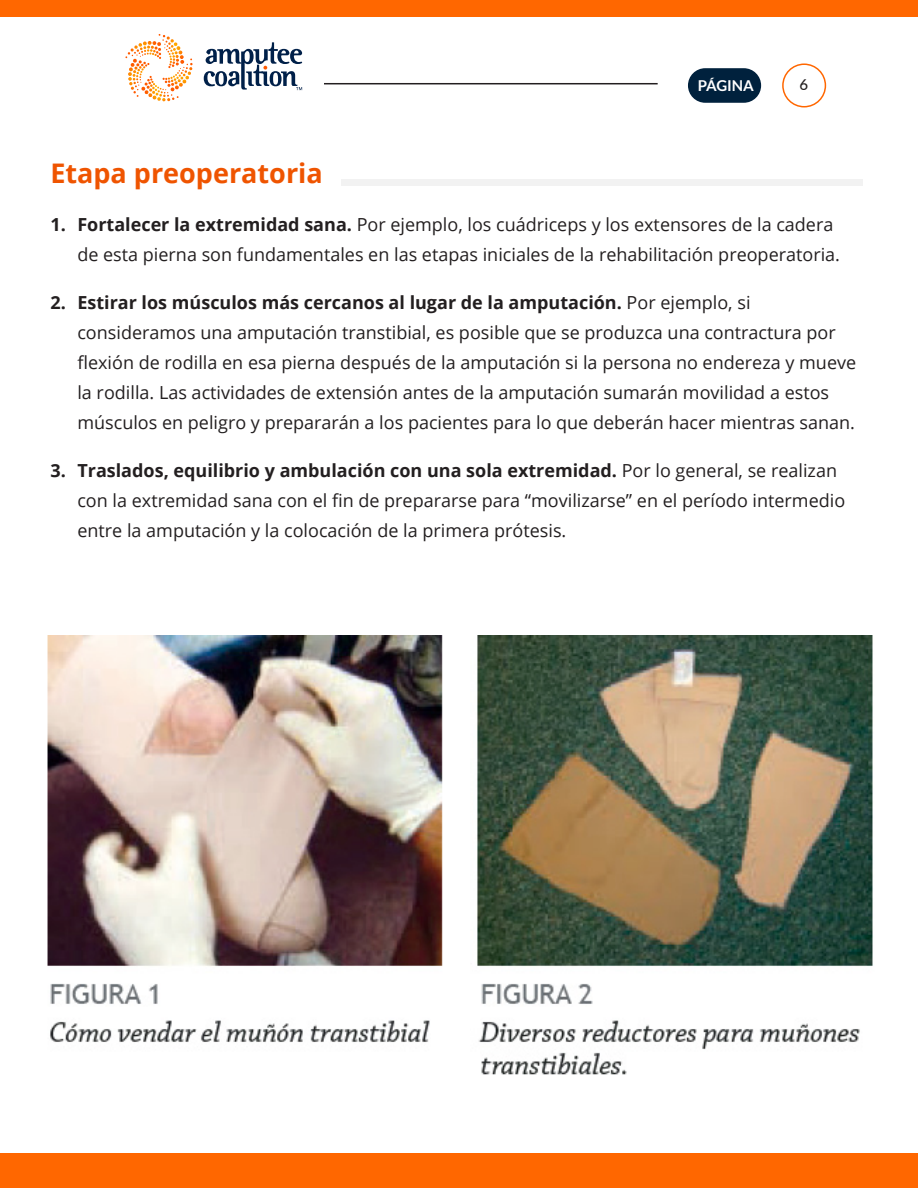
<style>
.page{position:relative;width:918px;height:1188px;background:#fff}
.page>*{position:absolute;margin:0;border:0;box-sizing:border-box;transform-origin:0 0}
.Heading_01{font:700 27px "Open Sans";color:#ef5400}
.t1{font:18px/30px "Open Sans";color:#231f20}
.t2{font:700 15px "Lato";color:#fff}
.t3{font:500 15px "Lato";color:#231f20}
.s1{font-weight:700}
</style>
<div class="page">
<div style="left:0;top:0;width:918px;height:17px;background:#ff6700"></div>
<div style="left:341px;top:179px;width:521px;height:6px;background:#f2f2f2"></div>
<div style="left:1px;top:1153px;width:917px;height:35px;background:#ff6700"></div>
<svg style="left:125px;top:34px;width:68px;height:68px"></svg>
<svg style="left:204px;top:42px;width:98px;height:48px"></svg>
<img style="left:47px;top:636px;width:396px;height:406px">
<img style="left:477px;top:636px;width:396px;height:439px">
<div style="left:688px;top:68px;width:73px;height:35px;background:#00213d;border-radius:17px"></div>
<div style="left:782px;top:63px;width:44px;height:44px;border:2px solid #ff6700;border-radius:50%"></div>
<hr style="left:324px;top:83px;width:334px;height:1px;background:#231f20">
<p class="t2" style="left:698px;top:77px;width:58px">PÁGINA</p>
<p class="t3" style="left:800px;top:74px;width:10px">6</p>
<p class="Heading_01" style="left:50px;top:154px;width:274px">Etapa preoperatoria</p>
<p class="t1" style="left:77px;top:209px;width:764px;text-indent:-27px"><span class="s1">1. Fortalecer la extremidad sana.</span> Por ejemplo, los cuádriceps y los extensores de la cadera de esta pierna son fundamentales en las etapas iniciales de la rehabilitación preoperatoria.</p>
<p class="t1" style="left:77px;top:287px;width:780px;text-indent:-27px"><span class="s1">2. Estirar los músculos más cercanos al lugar de la amputación.</span> Por ejemplo, si consideramos una amputación transtibial, es posible que se produzca una contractura por flexión de rodilla en esa pierna después de la amputación si la persona no endereza y mueve la rodilla. Las actividades de extensión antes de la amputación sumarán movilidad a estos músculos en peligro y prepararán a los pacientes para lo que deberán hacer mientras sanan.</p>
<p class="t1" style="left:77px;top:455px;width:769px;text-indent:-27px"><span class="s1">3. Traslados, equilibrio y ambulación con una sola extremidad.</span> Por lo general, se realizan con la extremidad sana con el fin de prepararse para “movilizarse” en el período intermedio entre la amputación y la colocación de la primera prótesis.</p>
</div>
